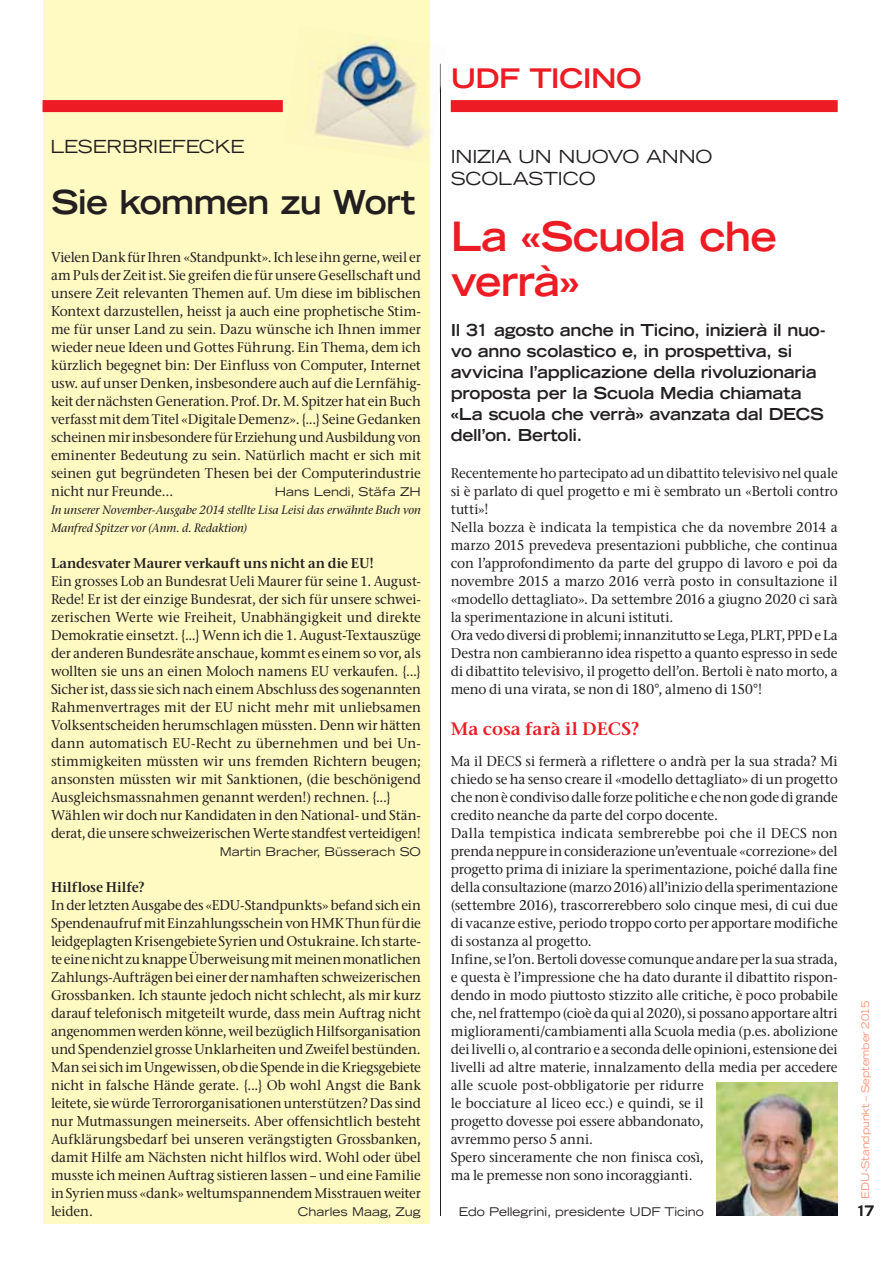
<style>
.page{position:relative;width:893px;height:1263px;background:#fff}
.page>*{position:absolute;margin:0;border:0;box-sizing:border-box;transform-origin:0 0}
.t1{font:700 expanded 40.5px/45px "Trade Gothic LT Std";letter-spacing:-.025em;color:#ed1c24}
.t2{font:700 expanded 33px "Trade Gothic LT Std";letter-spacing:-.02em;color:#231f20}
.t3{font:700 expanded 27px "Trade Gothic LT Std";letter-spacing:-.025em;color:#ed1c24}
.t4{font:expanded 18px/22.5px "Trade Gothic LT Std";letter-spacing:-.01em;color:#231f20}
.t5{font:600 18px "Stone Ser ITC Std";letter-spacing:.01em;color:#ed1c24}
.t6{font:700 expanded 16.5px/21px "Trade Gothic LT Std";letter-spacing:-.015em;color:#231f20}
.t7{font:700 expanded 14.25px "Trade Gothic LT Std";color:#231f20;scale:.96 1}
.t8{font:500 14.1px/18px "Stone Ser ITC Std";letter-spacing:-.005em;color:#231f20;scale:.96 1}
.t9{font:600 14.1px "Stone Ser ITC Std";color:#231f20;scale:.96 1}
.t10{font:italic 500 12px/18px "Stone Ser ITC Std";color:#231f20;scale:.96 1}
.t11{font:expanded 12px "Trade Gothic LT Std";color:#231f20}
.t12{font:expanded 10.5px "Trade Gothic LT Std";letter-spacing:-.005em;color:#f69679;scale:.96 1}
</style>
<div class="page">
<div style="left:451px;top:100px;width:387px;height:12px;background:#ed1c24"></div>
<hr style="left:440px;top:64px;width:1px;height:1152px;background:#231f20">
<div style="left:43px;top:0;width:386px;height:1223px;background:#fffac2"></div>
<div style="left:43px;top:100px;width:240px;height:12px;background:#ed1c24"></div>
<img style="left:429px;top:44px;width:12px;height:119px">
<svg style="left:440px;top:64px;width:1px;height:29px"></svg>
<img style="left:312px;top:36px;width:114px;height:119px">
<img style="left:716px;top:1082px;width:122px;height:134px">
<p class="t4" style="left:50px;top:137px;width:196px">LESERBRIEFECKE</p>
<h2 class="t2" style="left:51px;top:186px;width:366px">Sie kommen zu Wort</h2>
<p class="t8" style="left:51px;top:250px;width:387px;text-align:justify">Vielen Dank für Ihren «Standpunkt». Ich lese ihn gerne, weil er am Puls der Zeit ist. Sie greifen die für unsere Gesellschaft und unsere Zeit relevanten Themen auf. Um diese im biblischen Kontext darzustellen, heisst ja auch eine prophetische Stim&shy;me für unser Land zu sein. Dazu wünsche ich Ihnen immer wieder neue Ideen und Gottes Führung. Ein Thema, dem ich kürzlich begegnet bin: Der Einfluss von Computer, Internet usw. auf unser Denken, insbesondere auch auf die Lernfähig&shy;keit der nächsten Generation. Prof. Dr. M. Spitzer hat ein Buch verfasst mit dem Titel «Digitale Demenz». {...} Seine Gedanken scheinen mir insbesondere für Erziehung und Ausbildung von eminenter Bedeutung zu sein. Natürlich macht er sich mit seinen gut begründeten Thesen bei der Computerindustrie nicht nur Freunde…</p>
<p class="t11" style="left:275px;top:486px;width:148px">Hans Lendi, Stäfa ZH</p>
<p class="t10" style="left:51px;top:502px;width:387px">In unserer November-Ausgabe 2014 stellte Lisa Leisi das erwähnte Buch von<br>Manfred Spitzer vor (Anm. d. Redaktion)</p>
<p class="t9" style="left:51px;top:558px;width:338px">Landesvater Maurer verkauft uns nicht an die EU!</p>
<p class="t8" style="left:51px;top:574px;width:387px">Ein grosses Lob an Bundesrat Ueli Maurer für seine 1. August-Rede! Er ist der einzige Bundesrat, der sich für unsere schwei&shy;zerischen Werte wie Freiheit, Unabhängigkeit und direkte Demokratie einsetzt. {...} Wenn ich die 1. August-Textauszüge der anderen Bundesräte anschaue, kommt es einem so vor, als wollten sie uns an einen Moloch namens EU verkaufen. {...} Sicher ist, dass sie sich nach einem Abschluss des sogenannten Rahmenvertrages mit der EU nicht mehr mit unliebsamen Volksentscheiden herumschlagen müssten. Denn wir hätten dann automatisch EU-Recht zu übernehmen und bei Un&shy;stimmigkeiten müssten wir uns fremden Richtern beugen; ansonsten müssten wir mit Sanktionen, (die beschönigend Ausgleichsmassnahmen genannt werden!) rechnen. {...} Wählen wir doch nur Kandidaten in den National- und Stän&shy;derat, die unsere schweizerischen Werte standfest verteidigen!</p>
<p class="t11" style="left:220px;top:846px;width:203px">Martin Bracher, Büsserach SO</p>
<p class="t9" style="left:51px;top:882px;width:99px">Hilflose Hilfe?</p>
<p class="t8" style="left:51px;top:898px;width:387px;text-align:justify">In der letzten Ausgabe des «EDU-Standpunkts» befand sich ein Spendenaufruf mit Einzahlungsschein von HMK Thun für die leidgeplagten Krisengebiete Syrien und Ostukraine. Ich starte&shy;te eine nicht zu knappe Überweisung mit meinen monatlichen Zahlungs-Aufträgen bei einer der namhaften schweizerischen Grossbanken. Ich staunte jedoch nicht schlecht, als mir kurz darauf telefonisch mitgeteilt wurde, dass mein Auftrag nicht angenommen werden könne, weil bezüglich Hilfsorganisation und Spendenziel grosse Unklarheiten und Zweifel bestünden.<br>Man sei sich im Ungewissen, ob die Spende in die Kriegsgebiete nicht in falsche Hände gerate. {...} Ob wohl Angst die Bank leitete, sie würde Terrororganisationen unterstützen? Das sind nur Mutmassungen meinerseits. Aber offensichtlich besteht Aufklärungsbedarf bei unseren verängstigten Grossbanken, damit Hilfe am Nächsten nicht hilflos wird. Wohl oder übel musste ich meinen Auftrag sistieren lassen – und eine Familie in Syrien muss «dank» weltumspannendem Misstrauen weiter leiden.</p>
<p class="t11" style="left:298px;top:1206px;width:125px">Charles Maag, Zug</p>
<h3 class="t3" style="left:451px;top:65px;width:192px">UDF TICINO</h3>
<p class="t4" style="left:451px;top:146px;width:263px">INIZIA UN NUOVO ANNO<br>SCOLASTICO</p>
<h1 class="t1" style="left:451px;top:217px;width:328px">La «Scuola che verrà»</h1>
<p class="t6" style="left:451px;top:321px;width:376px">Il 31 agosto anche in Ticino, inizierà il nuo&shy;vo anno scolastico e, in prospettiva, si avvicina l’applicazione della rivoluzionaria proposta per la Scuola Media chiamata «La scuola che verrà» avanzata dal DECS dell’on. Bertoli.</p>
<p class="t8" style="left:451px;top:466px;width:405px">Recentemente ho partecipato ad un dibattito televisivo nel quale si è parlato di quel progetto e mi è sembrato un «Bertoli contro tutti»!<br>Nella bozza è indicata la tempistica che da novembre 2014 a marzo 2015 prevedeva presentazioni pubbliche, che continua con l’approfondimento da parte del gruppo di lavoro e poi da novembre 2015 a marzo 2016 verrà posto in consultazione il «modello dettagliato». Da settembre 2016 a giugno 2020 ci sarà la sperimentazione in alcuni istituti.<br>Ora vedo diversi di problemi; innanzitutto se Lega, PLRT, PPD e La Destra non cambieranno idea rispetto a quanto espresso in sede di dibattito televisivo, il progetto dell’on. Bertoli è nato morto, a meno di una virata, se non di 180°, almeno di 150°!</p>
<p class="t5" style="left:451px;top:721px;width:190px">Ma cosa farà il DECS?</p>
<p class="t8" style="left:451px;top:754px;width:405px">Ma il DECS si fermerà a riflettere o andrà per la sua strada? Mi chiedo se ha senso creare il «modello dettagliato» di un progetto che non è condiviso dalle forze politiche e che non gode di grande credito neanche da parte del corpo docente.<br>Dalla tempistica indicata sembrerebbe poi che il DECS non prenda neppure in considerazione un’eventuale «correzione» del progetto prima di iniziare la sperimentazione, poiché dalla fine della consultazione (marzo 2016) all’inizio della sperimentazione (settembre 2016), trascorrerebbero solo cinque mesi, di cui due di vacanze estive, periodo troppo corto per apportare modifiche di sostanza al progetto.<br>Infine, se l’on. Bertoli dovesse comunque andare per la sua strada, e questa è l’impressione che ha dato durante il dibattito rispon&shy;dendo in modo piuttosto stizzito alle critiche, è poco probabile che, nel frattempo (cioè da qui al 2020), si possano apportare altri miglioramenti/cambiamenti alla Scuola media (p.es. abolizione dei livelli o, al contrario e a seconda delle opinioni, estensione dei livelli ad altre materie, innalzamento della media per accedere alle scuole post-obbligatorie per ridurre<br>le bocciature al liceo ecc.) e quindi, se il<br>progetto dovesse poi essere abbandonato,<br>avremmo perso 5 anni.<br>Spero sinceramente che non finisca così,<br>ma le premesse non sono incoraggianti.</p>
<p class="t11" style="left:459px;top:1206px;width:247px">Edo Pellegrini, presidente UDF Ticino</p>
<p class="t12" style="left:860px;top:1199px;width:208px;rotate:-90deg">EDU-Standpunkt – September 2015</p>
<p class="t7" style="left:856px;top:1204px;width:20px">17</p>
</div>
